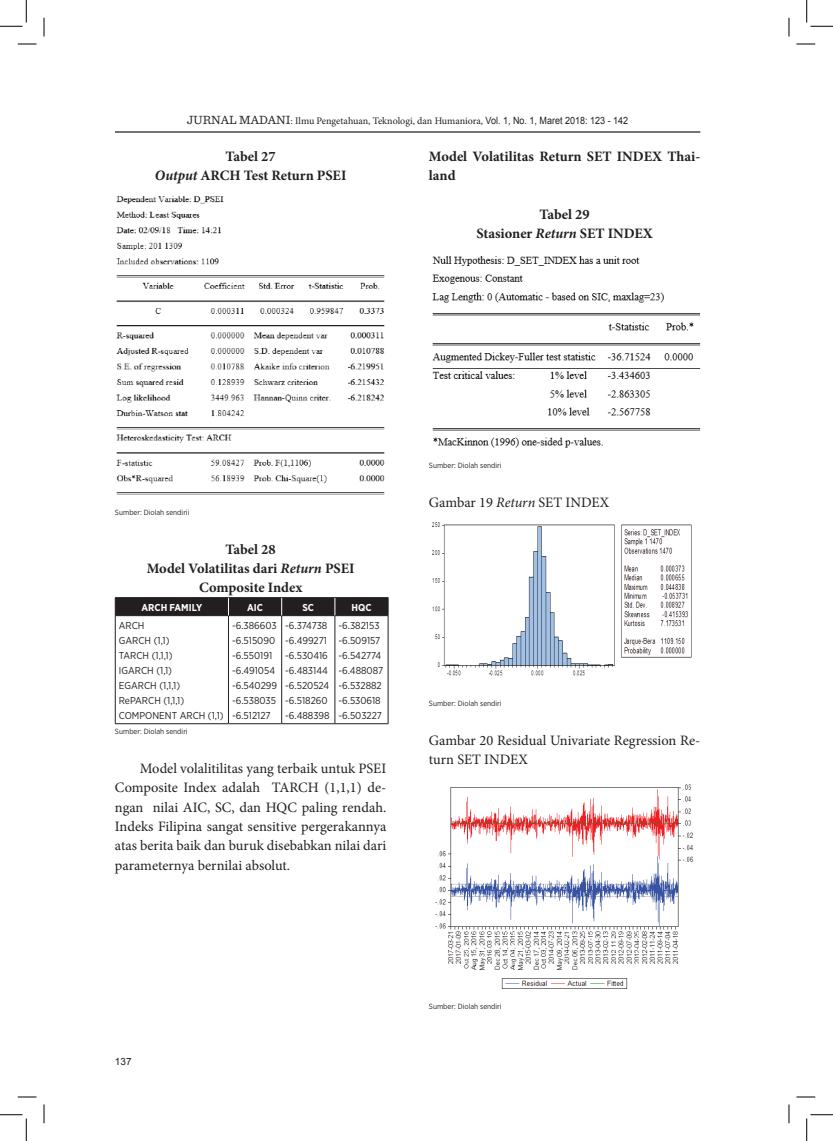
<style>
.page{position:relative;width:833px;height:1141px;background:#fff}
.page>*{position:absolute;margin:0;border:0;box-sizing:border-box;transform-origin:0 0}
.t1{font:14.38px/19.4px "Minion Pro";color:#231f20;text-align:justify}
.t2{font:700 14.38px/19.4px "Minion Pro";color:#231f20;text-align:center}
.t3{font:10px/15px "Gotham Narrow";color:#231f20}
.t4{font:10px "Minion Pro";color:#231f20}
.t5{font:700 10px "Gotham Narrow";color:#fff}
.t6{font:10px "Arial";color:#231f20}
.t7{font:7.5px "Gotham Narrow";color:#231f20}
.s1{font-family:"Sentinel";font-size:12.5px}
.s2{font-family:"Arial"}
.s3{font-style:italic}
</style>
<div class="page">
<hr style="left:115px;top:131px;width:584px;height:2px;background:#231f20">
<img style="left:116px;top:196px;width:269px;height:299px">
<hr style="left:115px;top:615px;width:113px;height:1px;background:#231f20">
<hr style="left:115px;top:616px;width:1px;height:107px;background:#231f20">
<hr style="left:228px;top:615px;width:53px;height:1px;background:#231f20">
<hr style="left:228px;top:616px;width:1px;height:107px;background:#231f20">
<hr style="left:281px;top:615px;width:54px;height:1px;background:#231f20">
<hr style="left:281px;top:616px;width:1px;height:107px;background:#231f20">
<hr style="left:335px;top:615px;width:53px;height:1px;background:#231f20">
<hr style="left:334px;top:616px;width:1px;height:107px;background:#231f20">
<hr style="left:387px;top:616px;width:1px;height:107px;background:#231f20">
<hr style="left:115px;top:723px;width:113px;height:1px;background:#231f20">
<hr style="left:228px;top:723px;width:53px;height:1px;background:#231f20">
<hr style="left:281px;top:723px;width:54px;height:1px;background:#231f20">
<hr style="left:335px;top:723px;width:53px;height:1px;background:#231f20">
<svg style="left:115px;top:597px;width:273px;height:18px;background:#262223"></svg>
<img style="left:432px;top:256px;width:267px;height:192px">
<img style="left:431px;top:522px;width:261px;height:154px">
<img style="left:435px;top:784px;width:259px;height:205px">
<svg style="left:18px;top:43px;width:18px;height:2px"></svg>
<svg style="left:796px;top:43px;width:18px;height:2px"></svg>
<svg style="left:18px;top:1096px;width:18px;height:1px"></svg>
<svg style="left:796px;top:1096px;width:18px;height:1px"></svg>
<svg style="left:43px;top:18px;width:2px;height:18px"></svg>
<svg style="left:43px;top:1104px;width:2px;height:19px"></svg>
<svg style="left:788px;top:18px;width:1px;height:18px"></svg>
<svg style="left:788px;top:1104px;width:1px;height:19px"></svg>
<svg style="left:0;top:0;width:27px;height:27px"></svg>
<svg style="left:0;top:1114px;width:27px;height:26px"></svg>
<svg style="left:806px;top:0;width:26px;height:27px"></svg>
<svg style="left:806px;top:1114px;width:26px;height:26px"></svg>
<p class="t4" style="left:187px;top:114px;width:442px"><span class="s1">JURNAL MADANI</span>: Ilmu Pengetahuan, Teknologi, dan Humaniora, <span class="s2">Vol. 1, No. 1, Maret 2018: 123 - 142</span></p>
<p class="t2" style="left:155px;top:146px;width:193px">Tabel 27<br><span class="s3">Output</span> ARCH Test Return PSEI</p>
<p class="t2" style="left:428px;top:146px;width:273px;text-align:left">Model Volatilitas Return SET INDEX Thai&shy;land</p>
<p class="t2" style="left:476px;top:204px;width:178px">Tabel 29<br>Stasioner <span class="s3">Return</span> SET INDEX</p>
<p class="t7" style="left:115px;top:507px;width:76px">Sumber: Diolah sendirii</p>
<p class="t2" style="left:147px;top:539px;width:209px">Tabel 28<br>Model Volatilitas dari <span class="s3">Return</span> PSEI<br>Composite Index</p>
<p class="t5" style="left:141px;top:600px;width:62px">ARCH FAMILY</p>
<p class="t5" style="left:247px;top:600px;width:17px">AIC</p>
<p class="t5" style="left:302px;top:600px;width:13px">SC</p>
<p class="t5" style="left:351px;top:600px;width:22px">HQC</p>
<p class="t3" style="left:119px;top:617px;width:106px">ARCH<br>GARCH (1,1)<br>TARCH (1,1,1)<br>IGARCH (1,1)<br>EGARCH (1,1,1)<br>RePARCH (1,1,1)<br>COMPONENT ARCH (1,1)</p>
<p class="t3" style="left:232px;top:617px;width:47px">-6.386603 -6.515090 -6.550191 -6.491054 -6.540299 -6.538035 -6.512127</p>
<p class="t3" style="left:285px;top:617px;width:46px">-6.374738 -6.499271 -6.530416 -6.483144 -6.520524 -6.518260 -6.488398</p>
<p class="t3" style="left:338px;top:617px;width:46px">-6.382153 -6.509157 -6.542774 -6.488087 -6.532882 -6.530618 -6.503227</p>
<p class="t7" style="left:115px;top:726px;width:74px">Sumber: Diolah sendiri</p>
<p class="t1" style="left:115px;top:758px;width:273px;text-indent:25px">Model volalitilitas yang terbaik untuk PSEI Composite Index adalah TARCH (1,1,1) de&shy;ngan nilai AIC, SC, dan HQC paling rendah.<br>Indeks Filipina sangat sensitive pergerakannya atas berita baik dan buruk disebabkan nilai dari parameternya bernilai absolut.</p>
<p class="t7" style="left:428px;top:460px;width:74px">Sumber: Diolah sendiri</p>
<p class="t1" style="left:428px;top:492px;width:182px">Gambar 19 <span class="s3">Return</span> SET INDEX</p>
<p class="t7" style="left:428px;top:698px;width:74px">Sumber: Diolah sendiri</p>
<p class="t1" style="left:428px;top:730px;width:273px">Gambar 20 Residual Univariate Regression Re&shy;turn SET INDEX</p>
<p class="t6" style="left:115px;top:1054px;width:18px">137</p>
<p class="t7" style="left:428px;top:1001px;width:74px">Sumber: Diolah sendiri</p>
</div>
